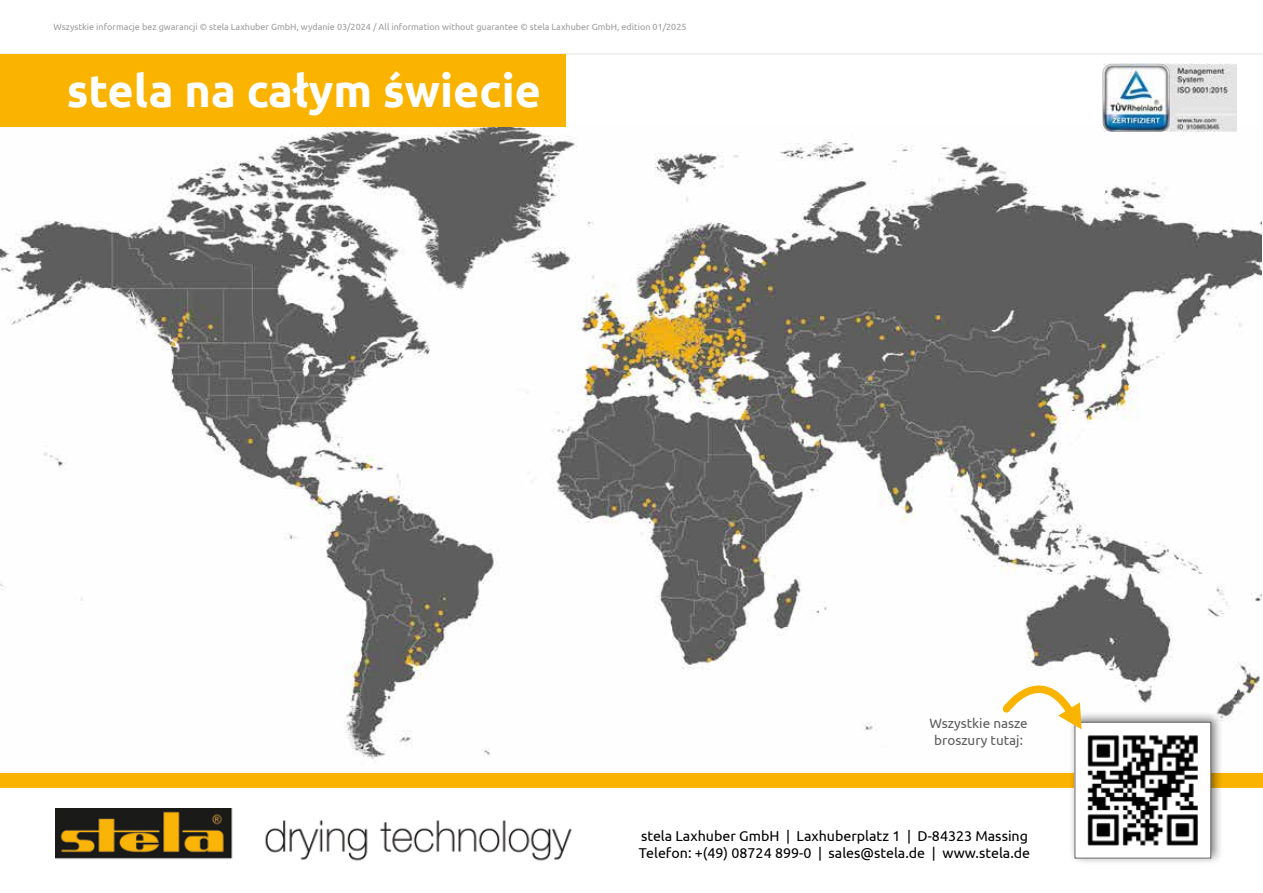
<style>
.page{position:relative;width:1263px;height:893px;background:#fff}
.page>*{position:absolute;margin:0;border:0;box-sizing:border-box;transform-origin:0 0}
.t1{font:700 45px "Ubuntu";color:#fff}
.t2{font:14.25px/17.1px "Ubuntu";color:#000}
.t3{font:13.5px/17.1px "Ubuntu";color:#5f5e5e;text-align:center}
.t4{font:9px "Ubuntu";color:#9d9d9c}
</style>
<div class="page">
<hr style="left:0;top:53px;width:1263px;height:2px;background:#ededed">
<img style="left:0;top:126px;width:1262px;height:647px">
<svg style="left:0;top:773px;width:1263px;height:36px"></svg>
<img style="left:1102px;top:64px;width:134px;height:67px">
<div style="left:1069px;top:710px;width:155px;height:155px;background:#000;opacity:.5"></div>
<img style="left:1076px;top:724px;width:133px;height:132px">
<div style="left:1074px;top:722px;width:137px;height:136px;border:1px solid #5f5e5e"></div>
<svg style="left:999px;top:663px;width:82px;height:66px"></svg>
<div style="left:0;top:54px;width:566px;height:72px;background:#fab400"></div>
<img style="left:55px;top:809px;width:517px;height:52px">
<p class="t4" style="left:54px;top:21px;width:634px">Wszystkie informacje bez gwarancji © stela Laxhuber GmbH, wydanie 03/2024 / All information without guarantee © stela Laxhuber GmbH, edition 01/2025</p>
<h1 class="t1" style="left:67px;top:64px;width:476px">stela na całym świecie</h1>
<h3 class="t3" style="left:929px;top:714px;width:100px">Wszystkie nasze broszury tutaj:</h3>
<h2 class="t2" style="left:639px;top:827px;width:393px">stela Laxhuber GmbH | Laxhuberplatz 1 | D-84323 Massing<br>Telefon: +(49) 08724 899-0 | sales@stela.de | www.stela.de</h2>
</div>
